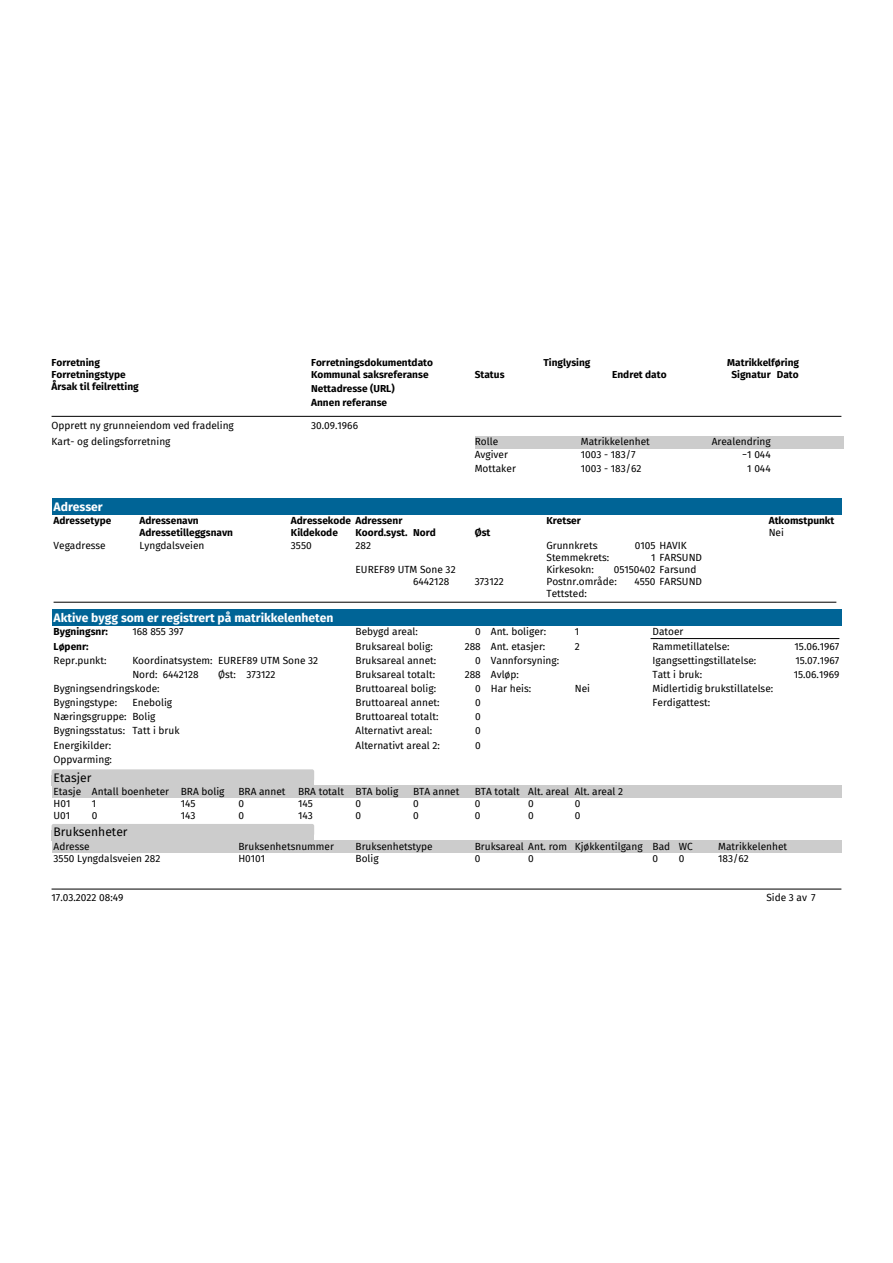
<style>
.page{position:relative;width:893px;height:1263px;background:#fff}
.page>*{position:absolute;margin:0;border:0;box-sizing:border-box;transform-origin:0 0}
.t1{font:700 12.15px "Fira Sans";color:#fff}
.t2{font:12.15px "Fira Sans";color:#000}
.t3{font:10.05px/14.1px "Fira Sans";color:#000}
.t4{font:700 10.05px/14.1px "Fira Sans";color:#000}
</style>
<div class="page">
<hr style="left:52px;top:416px;width:789px;height:1px;background:#000">
<div style="left:475px;top:436px;width:368px;height:12px;background:#ccc"></div>
<div style="left:52px;top:499px;width:789px;height:16px;background:#006496"></div>
<hr style="left:54px;top:602px;width:782px;height:1px;background:#000">
<div style="left:52px;top:610px;width:789px;height:16px;background:#006496"></div>
<hr style="left:650px;top:638px;width:189px;height:1px;background:#000">
<div style="left:52px;top:775px;width:262px;height:10px;background:#ccc"></div>
<div style="left:52px;top:769px;width:262px;height:12px;background:#ccc;border-radius:2px"></div>
<div style="left:52px;top:785px;width:789px;height:13px;background:#ccc"></div>
<div style="left:52px;top:830px;width:262px;height:10px;background:#ccc"></div>
<div style="left:52px;top:824px;width:262px;height:12px;background:#ccc;border-radius:2px"></div>
<div style="left:52px;top:840px;width:789px;height:12px;background:#ccc"></div>
<hr style="left:52px;top:888px;width:789px;height:1px;background:#000">
<p class="t4" style="left:311px;top:354px;width:123px">Forretningsdokumentdato</p>
<p class="t4" style="left:727px;top:354px;width:73px">Matrikkelføring</p>
<p class="t4" style="left:52px;top:354px;width:50px">Forretning</p>
<p class="t4" style="left:543px;top:354px;width:49px">Tinglysing</p>
<p class="t4" style="left:52px;top:367px;width:76px">Forretningstype</p>
<p class="t4" style="left:475px;top:367px;width:31px">Status</p>
<p class="t4" style="left:612px;top:367px;width:56px">Endret dato</p>
<p class="t4" style="left:731px;top:367px;width:41px">Signatur</p>
<p class="t4" style="left:52px;top:379px;width:89px">Årsak til feilretting</p>
<p class="t4" style="left:311px;top:367px;width:119px">Kommunal saksreferanse<br>Nettadresse (URL)<br>Annen referanse</p>
<p class="t3" style="left:311px;top:418px;width:48px">30.09.1966</p>
<p class="t4" style="left:777px;top:367px;width:23px">Dato</p>
<p class="t3" style="left:52px;top:417px;width:184px;line-height:16.2px">Opprett ny grunneiendom ved fradeling<br>Kart- og delingsforretning</p>
<p class="t3" style="left:475px;top:435px;width:25px">Rolle</p>
<p class="t3" style="left:581px;top:435px;width:71px">Matrikkelenhet</p>
<p class="t3" style="left:712px;top:435px;width:61px">Arealendring</p>
<p class="t3" style="left:475px;top:447px;width:35px">Avgiver</p>
<p class="t3" style="left:581px;top:447px;width:56px">1003 - 183/7</p>
<p class="t3" style="left:742px;top:447px;width:30px">−1 044</p>
<p class="t3" style="left:475px;top:461px;width:43px">Mottaker</p>
<p class="t3" style="left:581px;top:461px;width:62px">1003 - 183/62</p>
<p class="t3" style="left:747px;top:461px;width:25px">1 044</p>
<p class="t1" style="left:54px;top:496px;width:51px">Adresser</p>
<p class="t3" style="left:54px;top:538px;width:54px">Vegadresse</p>
<p class="t3" style="left:291px;top:538px;width:22px">3550</p>
<p class="t3" style="left:356px;top:538px;width:17px">282</p>
<p class="t3" style="left:546px;top:538px;width:55px">Grunnkrets:</p>
<p class="t3" style="left:635px;top:538px;width:53px">0105 HAVIK</p>
<p class="t4" style="left:54px;top:513px;width:59px">Adressetype</p>
<p class="t4" style="left:139px;top:513px;width:61px">Adressenavn</p>
<p class="t4" style="left:291px;top:513px;width:113px">Adressekode Adressenr</p>
<p class="t4" style="left:546px;top:513px;width:36px">Kretser</p>
<p class="t3" style="left:139px;top:538px;width:67px">Lyngdalsveien</p>
<p class="t4" style="left:139px;top:525px;width:95px">Adressetilleggsnavn</p>
<p class="t4" style="left:291px;top:525px;width:48px">Kildekode</p>
<p class="t4" style="left:356px;top:525px;width:82px">Koord.syst. Nord</p>
<p class="t4" style="left:475px;top:525px;width:17px">Øst</p>
<p class="t3" style="left:546px;top:550px;width:64px">Stemmekrets:</p>
<p class="t3" style="left:651px;top:550px;width:52px">1 FARSUND</p>
<p class="t3" style="left:356px;top:562px;width:102px">EUREF89 UTM Sone 32</p>
<p class="t3" style="left:546px;top:562px;width:49px">Kirkesokn:</p>
<p class="t3" style="left:614px;top:562px;width:84px">05150402 Farsund</p>
<p class="t3" style="left:413px;top:574px;width:38px">6442128</p>
<p class="t3" style="left:475px;top:574px;width:30px">373122</p>
<p class="t3" style="left:546px;top:574px;width:72px">Postnr.område:</p>
<p class="t3" style="left:634px;top:574px;width:69px">4550 FARSUND</p>
<p class="t3" style="left:546px;top:586px;width:42px">Tettsted:</p>
<p class="t4" style="left:769px;top:513px;width:67px">Atkomstpunkt</p>
<p class="t3" style="left:769px;top:526px;width:17px">Nei</p>
<p class="t1" style="left:54px;top:607px;width:282px">Aktive bygg som er registrert på matrikkelenheten</p>
<p class="t4" style="left:54px;top:624px;width:56px">Bygningsnr:</p>
<p class="t3" style="left:132px;top:624px;width:53px">168 855 397</p>
<p class="t4" style="left:54px;top:638px;width:36px">Løpenr:</p>
<p class="t3" style="left:54px;top:681px;width:108px">Bygningsendringskode:<br>Bygningstype:</p>
<p class="t3" style="left:54px;top:653px;width:54px">Repr.punkt:</p>
<p class="t3" style="left:132px;top:653px;width:187px">Koordinatsystem: EUREF89 UTM Sone 32<br>Nord: 6442128</p>
<p class="t3" style="left:218px;top:667px;width:59px">Øst: 373122</p>
<p class="t3" style="left:54px;top:695px;width:127px;text-indent:79px">Enebolig<br>Næringsgruppe: Bolig<br>Bygningsstatus: Tatt i bruk<br>Energikilder:<br>Oppvarming:</p>
<p class="t3" style="left:356px;top:624px;width:64px">Bebygd areal:</p>
<p class="t3" style="left:475px;top:624px;width:7px">0</p>
<p class="t3" style="left:356px;top:639px;width:79px">Bruksareal bolig:</p>
<p class="t3" style="left:465px;top:639px;width:18px">288</p>
<p class="t3" style="left:356px;top:653px;width:82px">Bruksareal annet:</p>
<p class="t3" style="left:475px;top:653px;width:7px">0</p>
<p class="t3" style="left:356px;top:667px;width:81px">Bruksareal totalt:</p>
<p class="t3" style="left:465px;top:667px;width:18px">288</p>
<p class="t3" style="left:356px;top:681px;width:82px">Bruttoareal bolig:</p>
<p class="t3" style="left:475px;top:681px;width:7px">0</p>
<p class="t3" style="left:356px;top:695px;width:86px">Bruttoareal annet:</p>
<p class="t3" style="left:475px;top:695px;width:7px">0</p>
<p class="t3" style="left:356px;top:709px;width:84px">Bruttoareal totalt:</p>
<p class="t3" style="left:475px;top:709px;width:7px">0</p>
<p class="t3" style="left:356px;top:723px;width:78px">Alternativt areal:</p>
<p class="t3" style="left:475px;top:723px;width:7px">0</p>
<p class="t3" style="left:356px;top:738px;width:86px">Alternativt areal 2:</p>
<p class="t3" style="left:475px;top:738px;width:7px">0</p>
<p class="t3" style="left:491px;top:624px;width:57px">Ant. boliger:</p>
<p class="t3" style="left:575px;top:624px;width:6px">1</p>
<p class="t3" style="left:491px;top:639px;width:56px">Ant. etasjer:</p>
<p class="t3" style="left:575px;top:639px;width:6px">2</p>
<p class="t3" style="left:491px;top:653px;width:70px">Vannforsyning:<br>Avløp:<br>Har heis:</p>
<p class="t3" style="left:575px;top:681px;width:17px">Nei</p>
<p class="t3" style="left:652px;top:624px;width:79px">Datoer<br>Rammetillatelse:</p>
<p class="t3" style="left:794px;top:639px;width:46px">15.06.1967</p>
<p class="t3" style="left:652px;top:653px;width:105px">Igangsettingstillatelse:</p>
<p class="t3" style="left:795px;top:653px;width:45px">15.07.1967</p>
<p class="t3" style="left:652px;top:667px;width:51px">Tatt i bruk:</p>
<p class="t3" style="left:794px;top:667px;width:47px">15.06.1969</p>
<p class="t3" style="left:652px;top:681px;width:122px">Midlertidig brukstillatelse:<br>Ferdigattest:</p>
<p class="t2" style="left:54px;top:768px;width:39px">Etasjer</p>
<p class="t3" style="left:54px;top:784px;width:172px">Etasje Antall boenheter BRA bolig</p>
<p class="t3" style="left:238px;top:784px;width:161px">BRA annet BRA totalt BTA bolig</p>
<p class="t3" style="left:413px;top:784px;width:48px">BTA annet</p>
<p class="t3" style="left:475px;top:784px;width:150px">BTA totalt Alt. areal Alt. areal 2</p>
<p class="t3" style="left:54px;top:796px;width:18px">H01</p>
<p class="t3" style="left:92px;top:796px;width:6px">1</p>
<p class="t3" style="left:181px;top:796px;width:16px">145</p>
<p class="t3" style="left:238px;top:796px;width:7px">0</p>
<p class="t3" style="left:298px;top:796px;width:16px">145</p>
<p class="t3" style="left:356px;top:796px;width:7px">0</p>
<p class="t3" style="left:413px;top:796px;width:7px">0</p>
<p class="t3" style="left:475px;top:796px;width:7px">0</p>
<p class="t3" style="left:528px;top:796px;width:7px">0</p>
<p class="t3" style="left:575px;top:796px;width:7px">0</p>
<p class="t3" style="left:54px;top:808px;width:18px">U01</p>
<p class="t3" style="left:92px;top:808px;width:7px">0</p>
<p class="t3" style="left:181px;top:808px;width:16px">143</p>
<p class="t3" style="left:238px;top:808px;width:7px">0</p>
<p class="t3" style="left:298px;top:808px;width:16px">143</p>
<p class="t3" style="left:356px;top:808px;width:7px">0</p>
<p class="t3" style="left:413px;top:808px;width:7px">0</p>
<p class="t3" style="left:475px;top:808px;width:7px">0</p>
<p class="t3" style="left:528px;top:808px;width:7px">0</p>
<p class="t3" style="left:575px;top:808px;width:7px">0</p>
<p class="t2" style="left:54px;top:823px;width:76px">Bruksenheter</p>
<p class="t3" style="left:54px;top:839px;width:38px">Adresse</p>
<p class="t3" style="left:238px;top:839px;width:97px">Bruksenhetsnummer</p>
<p class="t3" style="left:356px;top:839px;width:79px">Bruksenhetstype</p>
<p class="t3" style="left:475px;top:839px;width:220px">Bruksareal Ant. rom Kjøkkentilgang Bad WC</p>
<p class="t3" style="left:718px;top:839px;width:71px">Matrikkelenhet</p>
<p class="t3" style="left:54px;top:851px;width:108px">3550 Lyngdalsveien 282</p>
<p class="t3" style="left:238px;top:851px;width:28px">H0101</p>
<p class="t3" style="left:356px;top:851px;width:25px">Bolig</p>
<p class="t3" style="left:475px;top:851px;width:7px">0</p>
<p class="t3" style="left:528px;top:851px;width:7px">0</p>
<p class="t3" style="left:652px;top:851px;width:7px">0</p>
<p class="t3" style="left:679px;top:851px;width:7px">0</p>
<p class="t3" style="left:718px;top:851px;width:32px">183/62</p>
<p class="t3" style="left:52px;top:890px;width:73px">17.03.2022 08:49</p>
<p class="t3" style="left:766px;top:890px;width:51px">Side 3 av 7</p>
</div>
